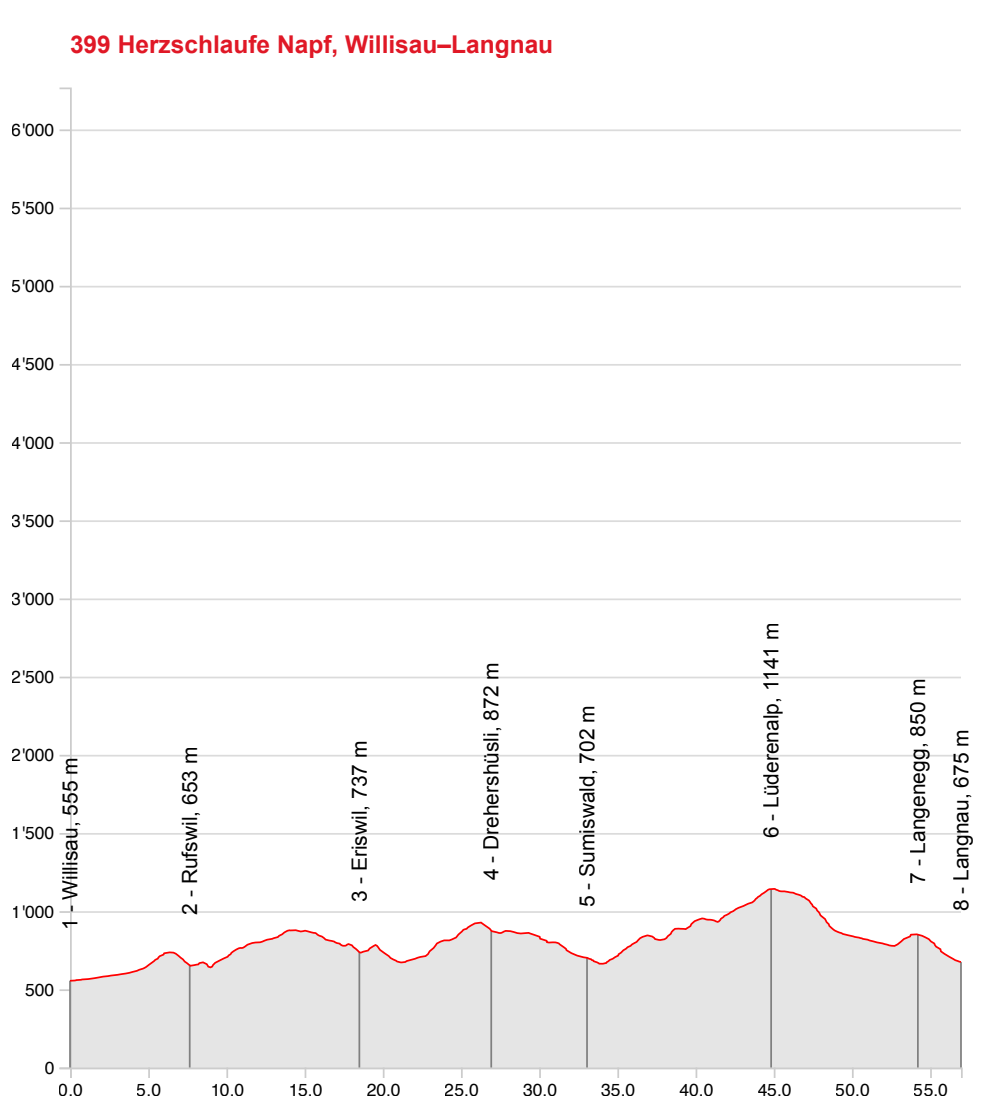
<style>
.page{position:relative;width:996px;height:1120px;background:#fff}
.page>*{position:absolute;margin:0;border:0;box-sizing:border-box;transform-origin:0 0}
.t1{font:700 24.5px "Arial";color:#e01826}
.t2{font:21px "Arial";color:#000}
.t3{font:17.5px "Helvetica";color:#000}
</style>
<div class="page">
<hr style="left:70px;top:833px;width:891px;height:2px;background:#ccc">
<hr style="left:70px;top:755px;width:891px;height:2px;background:#ccc">
<hr style="left:70px;top:677px;width:891px;height:1px;background:#ccc">
<hr style="left:70px;top:598px;width:891px;height:2px;background:#ccc">
<hr style="left:70px;top:520px;width:891px;height:2px;background:#ccc">
<hr style="left:70px;top:442px;width:891px;height:2px;background:#ccc">
<hr style="left:70px;top:364px;width:891px;height:2px;background:#ccc">
<hr style="left:70px;top:286px;width:891px;height:2px;background:#ccc">
<hr style="left:70px;top:208px;width:891px;height:1px;background:#ccc">
<hr style="left:70px;top:129px;width:891px;height:2px;background:#ccc">
<div style="left:72px;top:983px;width:888px;height:85px;background:#e5e5e5"></div>
<div style="left:70px;top:1068px;width:892px;height:11px;border:2px solid #ccc"></div>
<svg style="left:148px;top:1068px;width:2px;height:10px"></svg>
<svg style="left:226px;top:1068px;width:2px;height:10px"></svg>
<svg style="left:461px;top:1068px;width:2px;height:10px"></svg>
<svg style="left:539px;top:1068px;width:2px;height:10px"></svg>
<svg style="left:617px;top:1068px;width:2px;height:10px"></svg>
<svg style="left:695px;top:1068px;width:2px;height:10px"></svg>
<svg style="left:930px;top:1068px;width:2px;height:10px"></svg>
<div style="left:59px;top:88px;width:13px;height:981px;border:2px solid #ccc"></div>
<svg style="left:60px;top:1068px;width:12px;height:10px"></svg>
<svg style="left:60px;top:989px;width:9px;height:2px"></svg>
<svg style="left:60px;top:911px;width:8px;height:2px"></svg>
<svg style="left:60px;top:833px;width:10px;height:2px"></svg>
<svg style="left:60px;top:755px;width:10px;height:2px"></svg>
<svg style="left:60px;top:598px;width:10px;height:2px"></svg>
<svg style="left:60px;top:520px;width:10px;height:2px"></svg>
<svg style="left:60px;top:442px;width:10px;height:2px"></svg>
<svg style="left:60px;top:364px;width:10px;height:2px"></svg>
<svg style="left:60px;top:286px;width:10px;height:2px"></svg>
<svg style="left:60px;top:129px;width:10px;height:2px"></svg>
<hr style="left:69px;top:981px;width:2px;height:87px;background:#808080">
<hr style="left:960px;top:962px;width:2px;height:106px;background:#808080">
<hr style="left:358px;top:952px;width:2px;height:116px;background:#808080">
<hr style="left:586px;top:958px;width:2px;height:110px;background:#808080">
<hr style="left:770px;top:889px;width:2px;height:179px;background:#808080">
<hr style="left:917px;top:935px;width:2px;height:133px;background:#808080">
<hr style="left:189px;top:965px;width:2px;height:103px;background:#808080">
<hr style="left:490px;top:931px;width:2px;height:137px;background:#808080">
<svg style="left:68px;top:887px;width:894px;height:96px"></svg>
<p class="t1" style="left:70px;top:28px;width:485px">399 Herzschlaufe Napf, Willisau–Langnau</p>
<p class="t3" style="left:12px;top:116px;width:44px">6'000</p>
<p class="t3" style="left:12px;top:194px;width:44px">5'500</p>
<p class="t3" style="left:12px;top:273px;width:44px">5'000</p>
<p class="t3" style="left:12px;top:351px;width:44px">4'500</p>
<p class="t3" style="left:12px;top:429px;width:44px">4'000</p>
<p class="t3" style="left:12px;top:507px;width:44px">3'500</p>
<p class="t3" style="left:12px;top:585px;width:44px">3'000</p>
<p class="t3" style="left:12px;top:663px;width:44px">2'500</p>
<p class="t3" style="left:12px;top:742px;width:44px">2'000</p>
<p class="t3" style="left:12px;top:820px;width:44px">1'500</p>
<p class="t3" style="left:12px;top:898px;width:44px">1'000</p>
<p class="t2" style="left:56px;top:930px;width:174px;rotate:-90deg">1 - Willisau, 555 m</p>
<p class="t3" style="left:25px;top:976px;width:31px">500</p>
<p class="t3" style="left:45px;top:1054px;width:11px">0</p>
<p class="t2" style="left:176px;top:915px;width:170px;rotate:-90deg">2 - Rufswil, 653 m</p>
<p class="t2" style="left:345px;top:902px;width:163px;rotate:-90deg">3 - Eriswil, 737 m</p>
<p class="t2" style="left:477px;top:880px;width:220px;rotate:-90deg">4 - Drehershüsli, 872 m</p>
<p class="t2" style="left:573px;top:907px;width:203px;rotate:-90deg">5 - Sumiswald, 702 m</p>
<p class="t2" style="left:757px;top:838px;width:217px;rotate:-90deg">6 - Lüderenalp, 1141 m</p>
<p class="t2" style="left:904px;top:884px;width:207px;rotate:-90deg">7 - Langenegg, 850 m</p>
<p class="t2" style="left:947px;top:911px;width:184px;rotate:-90deg">8 - Langnau, 675 m</p>
<p class="t3" style="left:59px;top:1076px;width:26px">0.0</p>
<p class="t3" style="left:137px;top:1076px;width:26px">5.0</p>
<p class="t3" style="left:210px;top:1076px;width:36px">10.0</p>
<p class="t3" style="left:288px;top:1076px;width:36px">15.0</p>
<p class="t3" style="left:367px;top:1076px;width:36px">20.0</p>
<p class="t3" style="left:445px;top:1076px;width:36px">25.0</p>
<p class="t3" style="left:523px;top:1076px;width:36px">30.0</p>
<p class="t3" style="left:601px;top:1076px;width:36px">35.0</p>
<p class="t3" style="left:679px;top:1076px;width:36px">40.0</p>
<p class="t3" style="left:757px;top:1076px;width:36px">45.0</p>
<p class="t3" style="left:836px;top:1076px;width:36px">50.0</p>
<p class="t3" style="left:914px;top:1076px;width:36px">55.0</p>
</div>
